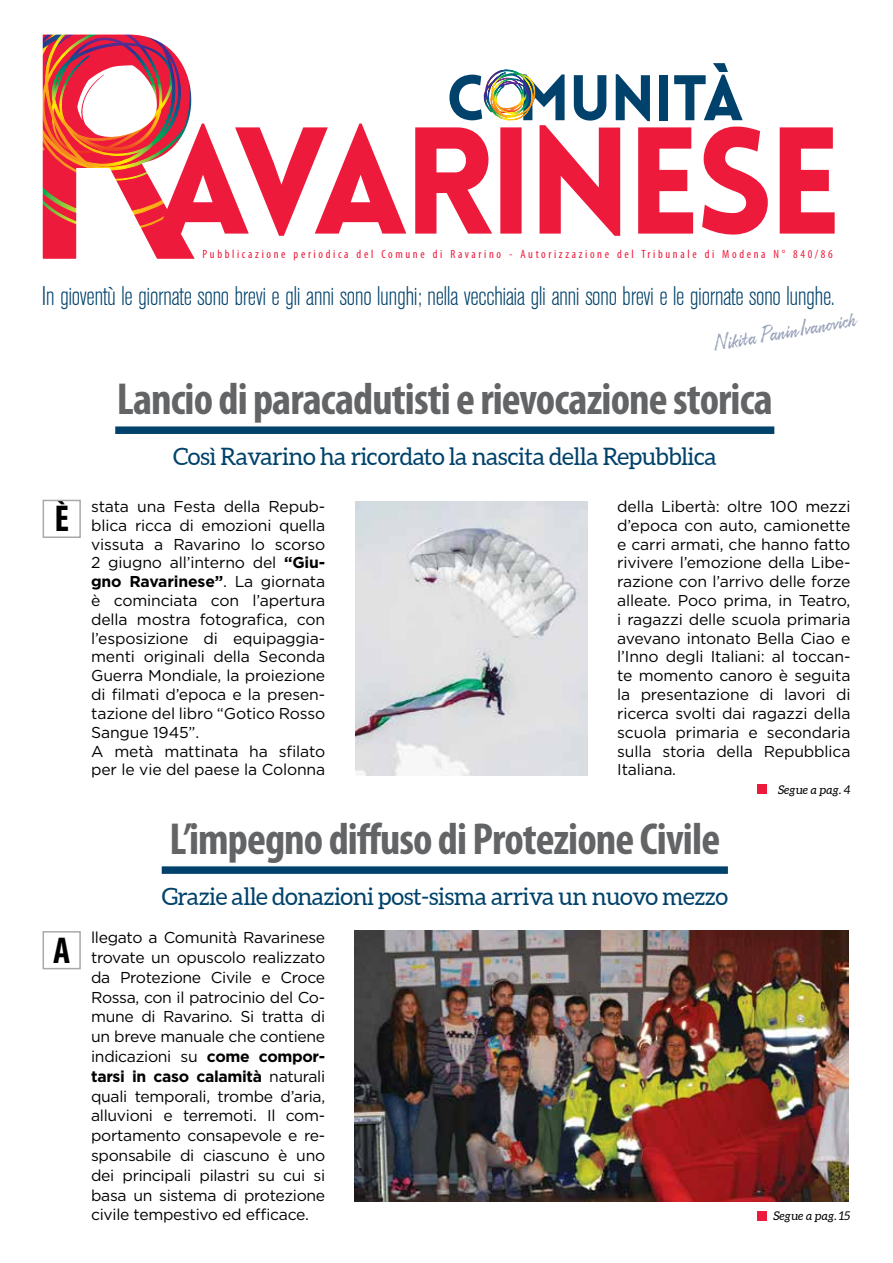
<style>
.page{position:relative;width:893px;height:1263px;background:#fff}
.page>*{position:absolute;margin:0;border:0;box-sizing:border-box;transform-origin:0 0}
.t1{font:900 63px "Lovelo";letter-spacing:-.01em;color:#00426b}
.t2{font:700 condensed 45px "Myriad Pro";letter-spacing:-.02em;color:#636466}
.t3{font:700 condensed 37.5px "Myriad Pro";color:#000}
.t4{font:300 condensed 26.7px "Akzidenz Grotesk BE";letter-spacing:-.02em;color:#00426b}
.t5{font:25.5px "Resphekt";color:#97a1b9}
.t6{font:24px "Aleo";letter-spacing:-.02em;color:#00426b}
.t7{font:15.75px/18.8px "Gotham";letter-spacing:-.01em;color:#000;text-align:justify}
.t8{font:condensed 12px "Myriad Pro";letter-spacing:.22em;color:#ed1a3b}
.t9{font:italic 12px "Aleo";color:#000}
.s1{font-weight:700}
</style>
<div class="page">
<div style="left:162px;top:866px;width:566px;height:8px;background:#00426b"></div>
<img style="left:483px;top:69px;width:53px;height:52px">
<svg style="left:221px;top:124px;width:614px;height:112px"></svg>
<svg style="left:42px;top:34px;width:179px;height:225px"></svg>
<div style="left:43px;top:931px;width:38px;height:38px;border:2px solid #a7a9ac"></div>
<img style="left:354px;top:931px;width:495px;height:271px">
<div style="left:757px;top:785px;width:9px;height:9px;background:#ed1a3b"></div>
<div style="left:43px;top:500px;width:38px;height:38px;border:2px solid #a7a9ac"></div>
<img style="left:355px;top:501px;width:232px;height:274px">
<div style="left:115px;top:426px;width:659px;height:8px;background:#00426b"></div>
<div style="left:757px;top:1211px;width:9px;height:9px;background:#ed1a3b"></div>
<h1 class="t1" style="left:446px;top:59px;width:299px">C MUNITÀ</h1>
<p class="t8" style="left:203px;top:246px;width:632px">Pubblicazione periodica del Comune di Ravarino - Autorizzazione del Tribunale di Modena N° 840/86</p>
<h3 class="t4" style="left:42px;top:281px;width:794px">In gioventù le giornate sono brevi e gli anni sono lunghi; nella vecchiaia gli anni sono brevi e le giornate sono lunghe.</h3>
<h3 class="t5" style="left:709px;top:328px;width:147px;rotate:-10deg">Nikita Panin Ivanovich</h3>
<h3 class="t3" style="left:54px;top:495px;width:16px">È</h3>
<h3 class="t3" style="left:53px;top:927px;width:19px">A</h3>
<h2 class="t2" style="left:117px;top:371px;width:658px">Lancio di paracadutisti e rievocazione storica</h2>
<h3 class="t6" style="left:173px;top:443px;width:545px">Così Ravarino ha ricordato la nascita della Repubblica</h3>
<p class="t7" style="left:91px;top:497px;width:236px;text-align:left">stata una Festa della Repub&shy;blica ricca di emozioni quella vissuta a Ravarino lo scorso<br>2 giugno all’interno del <span class="s1">“Giu&shy;gno Ravarinese”</span>. La giornata è cominciata con l’apertura della mostra fotografica, con l’esposizione di equipaggia&shy;menti originali della Seconda<br>Guerra Mondiale, la proiezione di filmati d’epoca e la presen&shy;tazione del libro “Gotico Rosso<br>Sangue 1945”.<br>A metà mattinata ha sfilato per le vie del paese la Colonna</p>
<p class="t7" style="left:617px;top:497px;width:235px">della Libertà: oltre 100 mezzi d’epoca con auto, camionette e carri armati, che hanno fatto rivivere l’emozione della Libe&shy;razione con l’arrivo delle forze alleate. Poco prima, in Teatro, i ragazzi delle scuola primaria avevano intonato Bella Ciao e l’Inno degli Italiani: al toccan&shy;te momento canoro è seguita la presentazione di lavori di ricerca svolti dai ragazzi della scuola primaria e secondaria sulla storia della Repubblica Italiana.</p>
<h2 class="t2" style="left:169px;top:811px;width:552px">L’impegno diffuso di Protezione Civile</h2>
<h3 class="t6" style="left:162px;top:883px;width:568px">Grazie alle donazioni post-sisma arriva un nuovo mezzo</h3>
<p class="t7" style="left:91px;top:927px;width:236px;line-height:19.8px">llegato a Comunità Ravarinese trovate un opuscolo realizzato da Protezione Civile e Croce Rossa, con il patrocinio del Co&shy;mune di Ravarino. Si tratta di un breve manuale che contiene indicazioni su <span class="s1">come compor&shy;tarsi in caso calamità</span> naturali quali temporali, trombe d’aria, alluvioni e terremoti. Il com&shy;portamento consapevole e re&shy;sponsabile di ciascuno è uno dei principali pilastri su cui si basa un sistema di protezione civile tempestivo ed efficace.</p>
<p class="t9" style="left:778px;top:783px;width:74px">Segue a pag. 4</p>
<p class="t9" style="left:773px;top:1209px;width:79px">Segue a pag. 15</p>
</div>
